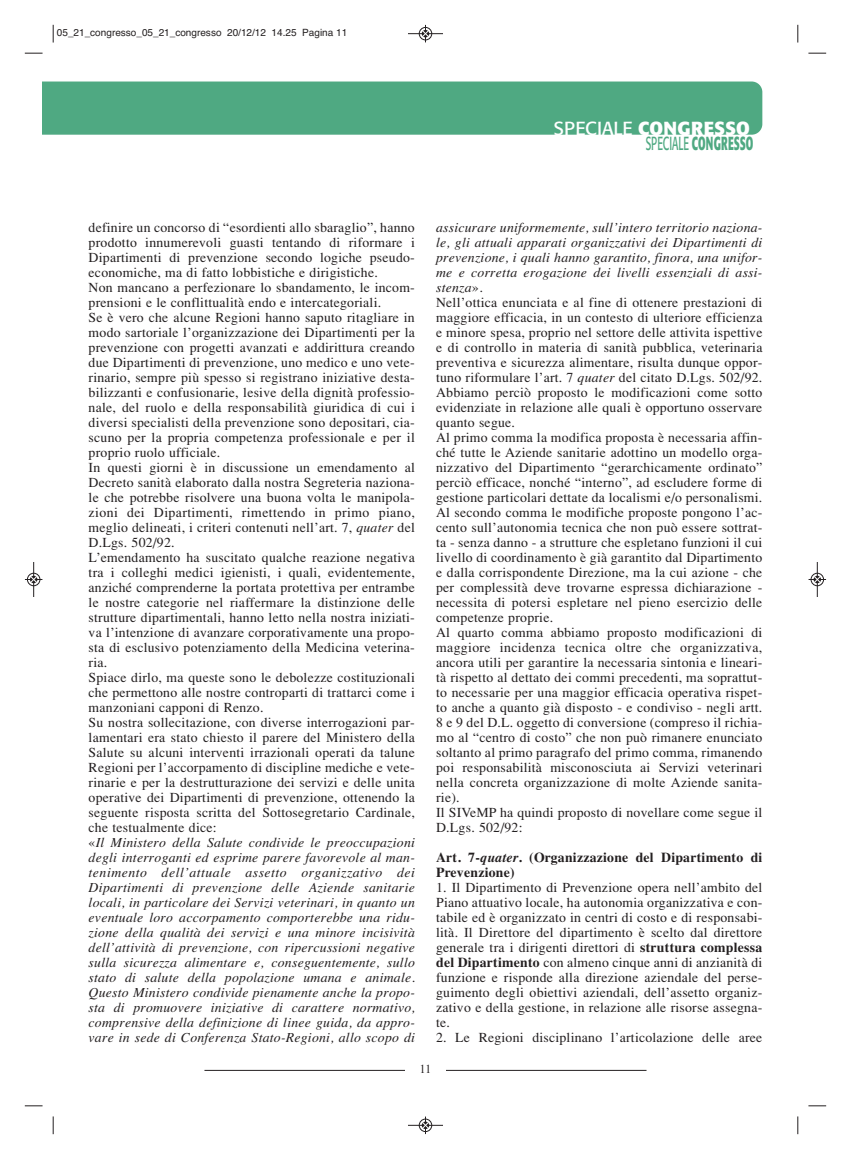
<style>
.page{position:relative;width:851px;height:1159px;background:#fff}
.page>*{position:absolute;margin:0;border:0;box-sizing:border-box;transform-origin:0 0}
.t1{font:700 18.75px "Formata";letter-spacing:.01em;color:#4fa982;scale:.55 1}
.t2{font:700 18.75px "Formata";letter-spacing:.01em;color:#fff}
.t3{font:13.75px/15px "Times";letter-spacing:.015em;color:#231f20}
.t4{font:700 13.75px/15px "Times";letter-spacing:.02em;color:#231f20}
.t5{font:12.5px "Times";color:#231f20;scale:.9 1}
.t6{font:10px "Helvetica";color:#231f20}
.s1{font-weight:400}
.s2{font-style:italic}
.s3{font-weight:700}
</style>
<div class="page">
<hr style="left:204px;top:1070px;width:442px;height:1px;background:#231f20">
<div style="left:405px;top:1063px;width:40px;height:14px;background:#fff"></div>
<div style="left:43px;top:81px;width:719px;height:54px;background:#4fa982"></div>
<svg style="left:53px;top:25px;width:1px;height:18px"></svg>
<svg style="left:25px;top:53px;width:18px;height:1px"></svg>
<svg style="left:797px;top:25px;width:1px;height:18px"></svg>
<svg style="left:808px;top:53px;width:18px;height:1px"></svg>
<svg style="left:53px;top:1116px;width:1px;height:18px"></svg>
<svg style="left:25px;top:1105px;width:18px;height:1px"></svg>
<svg style="left:797px;top:1116px;width:1px;height:18px"></svg>
<svg style="left:808px;top:1105px;width:18px;height:1px"></svg>
<hr style="left:408px;top:33px;width:35px;height:1px;background:#231f20">
<div style="left:419px;top:27px;width:13px;height:13px;border:1px solid #231f20;border-radius:50%"></div>
<svg style="left:422px;top:25px;width:6px;height:17px"></svg>
<div style="left:419px;top:1118px;width:13px;height:14px;border:1px solid #fff;border-radius:50%"></div>
<hr style="left:408px;top:1125px;width:35px;height:1px;background:#231f20">
<div style="left:419px;top:1119px;width:13px;height:12px;border:1px solid #231f20;border-radius:50%"></div>
<svg style="left:422px;top:1116px;width:6px;height:18px"></svg>
<hr style="left:33px;top:562px;width:1px;height:35px;background:#231f20">
<div style="left:27px;top:573px;width:13px;height:13px;border:1px solid #231f20;border-radius:50%"></div>
<svg style="left:25px;top:576px;width:17px;height:7px"></svg>
<hr style="left:817px;top:562px;width:1px;height:35px;background:#231f20">
<div style="left:810px;top:573px;width:13px;height:13px;border:1px solid #231f20;border-radius:50%"></div>
<svg style="left:808px;top:576px;width:17px;height:7px"></svg>
<p class="t6" style="left:57px;top:29px;width:292px">05_21_congresso_05_21_congresso 20/12/12 14.25 Pagina 11</p>
<h1 class="t2" style="left:554px;top:120px;width:197px"><span class="s1">SPECIALE</span> CONGRESSO</h1>
<h1 class="t1" style="left:645px;top:135px;width:197px"><span class="s1">SPECIALE</span> CONGRESSO</h1>
<p class="t3" style="left:89px;top:221px;width:328px">definire un concorso di “esordienti allo sbaraglio”, hanno prodotto innumerevoli guasti tentando di riformare i Dipartimenti di prevenzione secondo logiche pseudo&shy;economiche, ma di fatto lobbistiche e dirigistiche.<br>Non mancano a perfezionare lo sbandamento, le incom&shy;prensioni e le conflittualità endo e intercategoriali.<br>Se è vero che alcune Regioni hanno saputo ritagliare in modo sartoriale l’organizzazione dei Dipartimenti per la prevenzione con progetti avanzati e addirittura creando due Dipartimenti di prevenzione, uno medico e uno vete&shy;rinario, sempre più spesso si registrano iniziative desta&shy;bilizzanti e confusionarie, lesive della dignità professio&shy;nale, del ruolo e della responsabilità giuridica di cui i diversi specialisti della prevenzione sono depositari, cia&shy;scuno per la propria competenza professionale e per il proprio ruolo ufficiale.<br>In questi giorni è in discussione un emendamento al Decreto sanità elaborato dalla nostra Segreteria naziona&shy;le che potrebbe risolvere una buona volta le manipola&shy;zioni dei Dipartimenti, rimettendo in primo piano, meglio delineati, i criteri contenuti nell’art. 7, <span class="s2">quater</span> del D.Lgs. 502/92.<br>L’emendamento ha suscitato qualche reazione negativa tra i colleghi medici igienisti, i quali, evidentemente, anziché comprenderne la portata protettiva per entrambe le nostre categorie nel riaffermare la distinzione delle strutture dipartimentali, hanno letto nella nostra iniziati&shy;va l’intenzione di avanzare corporativamente una propo&shy;sta di esclusivo potenziamento della Medicina veterina&shy;ria.<br>Spiace dirlo, ma queste sono le debolezze costituzionali che permettono alle nostre controparti di trattarci come i manzoniani capponi di Renzo.<br>Su nostra sollecitazione, con diverse interrogazioni par&shy;lamentari era stato chiesto il parere del Ministero della Salute su alcuni interventi irrazionali operati da talune Regioni per l’accorpamento di discipline mediche e vete&shy;rinarie e per la destrutturazione dei servizi e delle unita operative dei Dipartimenti di prevenzione, ottenendo la seguente risposta scritta del Sottosegretario Cardinale, che testualmente dice:<br>«<span class="s2">Il Ministero della Salute condivide le preoccupazioni degli interroganti ed esprime parere favorevole al man&shy;tenimento dell’attuale assetto organizzativo dei Dipartimenti di prevenzione delle Aziende sanitarie locali, in particolare dei Servizi veterinari, in quanto un eventuale loro accorpamento comporterebbe una ridu&shy;zione della qualità dei servizi e una minore incisività dell’attività di prevenzione, con ripercussioni negative sulla sicurezza alimentare e, conseguentemente, sullo stato di salute della popolazione umana e animale.<br>Questo Ministero condivide pienamente anche la propo&shy;sta di promuovere iniziative di carattere normativo, comprensive della definizione di linee guida, da appro&shy;vare in sede di Conferenza Stato-Regioni, allo scopo di</span></p>
<p class="t3" style="left:436px;top:221px;width:328px"><span class="s2">assicurare uniformemente, sull’intero territorio naziona&shy;le, gli attuali apparati organizzativi dei Dipartimenti di prevenzione, i quali hanno garantito, finora, una unifor&shy;me e corretta erogazione dei livelli essenziali di assi&shy;stenza</span>»<span class="s2">.<br></span>Nell’ottica enunciata e al fine di ottenere prestazioni di maggiore efficacia, in un contesto di ulteriore efficienza e minore spesa, proprio nel settore delle attivita ispettive e di controllo in materia di sanità pubblica, veterinaria preventiva e sicurezza alimentare, risulta dunque oppor&shy;tuno riformulare l’art. 7 <span class="s2">quater</span> del citato D.Lgs. 502/92.<br>Abbiamo perciò proposto le modificazioni come sotto evidenziate in relazione alle quali è opportuno osservare quanto segue.<br>Al primo comma la modifica proposta è necessaria affin&shy;ché tutte le Aziende sanitarie adottino un modello orga&shy;nizzativo del Dipartimento “gerarchicamente ordinato” perciò efficace, nonché “interno”, ad escludere forme di gestione particolari dettate da localismi e/o personalismi.<br>Al secondo comma le modifiche proposte pongono l’ac&shy;cento sull’autonomia tecnica che non può essere sottrat&shy;ta - senza danno - a strutture che espletano funzioni il cui livello di coordinamento è già garantito dal Dipartimento e dalla corrispondente Direzione, ma la cui azione - che per complessità deve trovarne espressa dichiarazione - necessita di potersi espletare nel pieno esercizio delle competenze proprie.<br>Al quarto comma abbiamo proposto modificazioni di maggiore incidenza tecnica oltre che organizzativa, ancora utili per garantire la necessaria sintonia e lineari&shy;tà rispetto al dettato dei commi precedenti, ma soprattut&shy;to necessarie per una maggior efficacia operativa rispet&shy;to anche a quanto già disposto - e condiviso - negli artt.<br>8 e 9 del D.L. oggetto di conversione (compreso il richia&shy;mo al “centro di costo” che non può rimanere enunciato soltanto al primo paragrafo del primo comma, rimanendo poi responsabilità misconosciuta ai Servizi veterinari nella concreta organizzazione di molte Aziende sanita&shy;rie).<br>Il SIVeMP ha quindi proposto di novellare come segue il D.Lgs. 502/92:</p>
<p class="t4" style="left:436px;top:851px;width:328px">Art. 7-<span class="s2">quater</span>. (Organizzazione del Dipartimento di<br>Prevenzione)</p>
<p class="t3" style="left:436px;top:881px;width:328px;text-align:justify">1. Il Dipartimento di Prevenzione opera nell’ambito del Piano attuativo locale, ha autonomia organizzativa e con&shy;tabile ed è organizzato in centri di costo e di responsabi&shy;lità. Il Direttore del dipartimento è scelto dal direttore generale tra i dirigenti direttori di <span class="s3">struttura complessa del Dipartimento</span> con almeno cinque anni di anzianità di funzione e risponde alla direzione aziendale del perse&shy;guimento degli obiettivi aziendali, dell’assetto organiz&shy;zativo e della gestione, in relazione alle risorse assegna&shy;te.</p>
<p class="t3" style="left:436px;top:1031px;width:327px">2. Le Regioni disciplinano l’articolazione delle aree</p>
<p class="t5" style="left:420px;top:1064px;width:14px">11</p>
</div>
